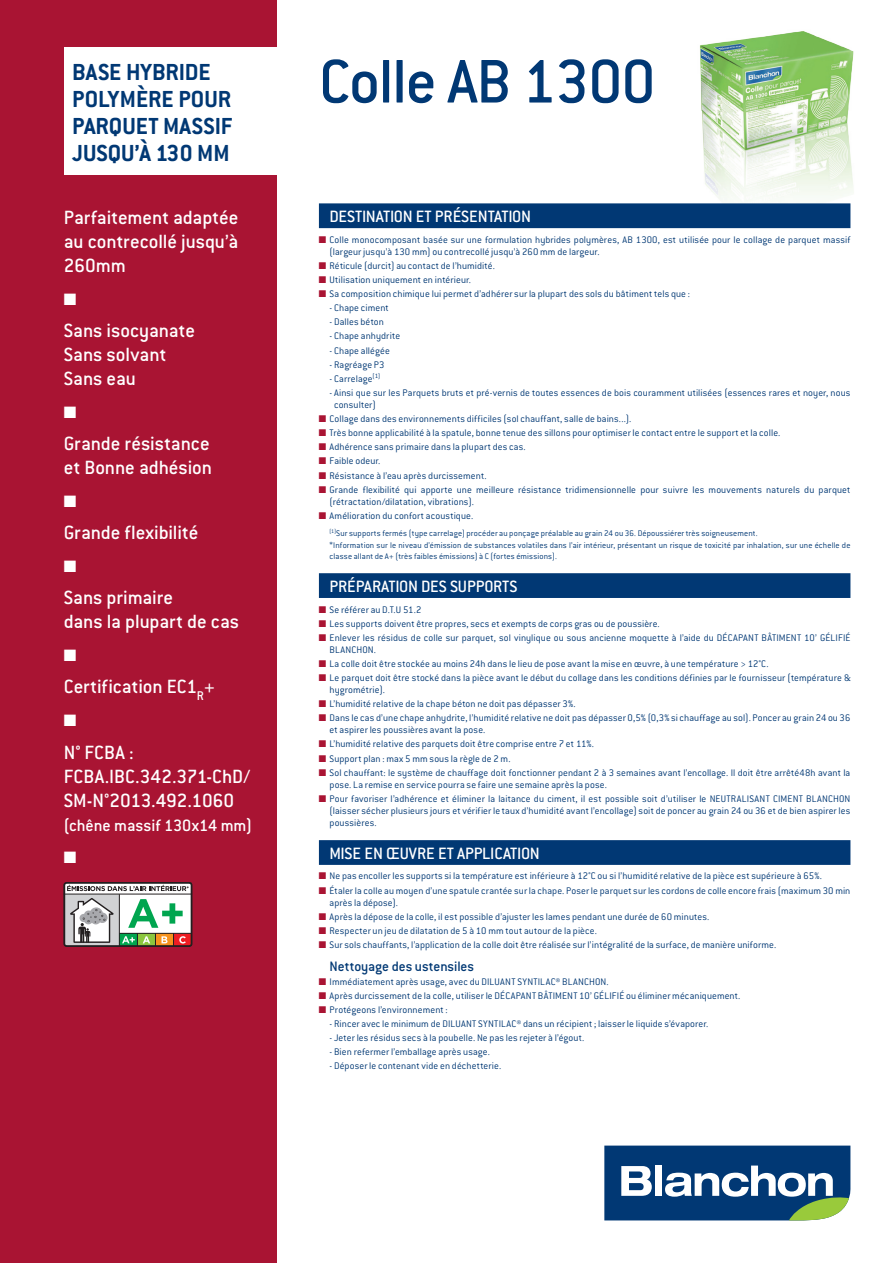
<style>
.page{position:relative;width:893px;height:1263px;background:#fff}
.page>*{position:absolute;margin:0;border:0;box-sizing:border-box;transform-origin:0 0}
.t1{font:500 67.5px "Conduit ITC";letter-spacing:-.02em;color:#013874}
.t2{font:700 25.5px/27px "Conduit ITC";color:#013874}
.t3{font:500 21px/24px "Conduit ITC";letter-spacing:-.005em;color:#fff}
.t4{font:500 18px "Conduit ITC";letter-spacing:-.005em;color:#fff}
.t5{font:16.5px "Zapf Dingbats ITC";color:#fff}
.t6{font:500 15px "Conduit ITC";letter-spacing:-.005em;color:#013874}
.t7{font:300 10.5px/12px "Conduit ITC";letter-spacing:.01em;color:#013874}
.t8{font:300 9px/12.6px "Conduit ITC";letter-spacing:.015em;color:#013874}
.s1{color:#a91433}
</style>
<div class="page">
<img style="left:700px;top:31px;width:154px;height:188px">
<div style="left:0;top:0;width:276px;height:1263px;background:#a91433"></div>
<div style="left:319px;top:203px;width:531px;height:25px;background:#013874"></div>
<div style="left:319px;top:573px;width:531px;height:25px;background:#013874"></div>
<div style="left:319px;top:840px;width:531px;height:25px;background:#013874"></div>
<div style="left:64px;top:47px;width:217px;height:127px;background:#fff"></div>
<svg style="left:604px;top:1145px;width:246px;height:75px"></svg>
<svg style="left:64px;top:882px;width:128px;height:64px;background:#b4bdb1"></svg>
<hr style="left:119px;top:933px;width:73px;height:1px;background:#231f20">
<h2 class="t2" style="left:72px;top:58px;width:162px">BASE HYBRIDE<br>POLYMÈRE POUR<br>PARQUET MASSIF<br>JUSQU’À 130 MM</h2>
<h3 class="t3" style="left:64px;top:206px;width:176px;text-align:justify">Parfaitement adaptée au contrecollé jusqu’à 260mm</h3>
<h3 class="t5" style="left:64px;top:291px;width:14px">■</h3>
<h3 class="t3" style="left:64px;top:319px;width:133px">Sans isocyanate<br>Sans solvant<br>Sans eau</h3>
<h3 class="t5" style="left:64px;top:404px;width:14px">■</h3>
<h3 class="t3" style="left:64px;top:432px;width:150px">Grande résistance et Bonne adhésion</h3>
<h3 class="t5" style="left:64px;top:493px;width:14px">■</h3>
<h3 class="t3" style="left:64px;top:521px;width:136px">Grande flexibilité</h3>
<h3 class="t5" style="left:64px;top:558px;width:14px">■</h3>
<h3 class="t3" style="left:64px;top:586px;width:177px">Sans primaire<br>dans la plupart de cas</h3>
<h3 class="t5" style="left:64px;top:647px;width:14px">■</h3>
<h3 class="t3" style="left:64px;top:675px;width:152px">Certification EC1<sub>R</sub>+</h3>
<h3 class="t5" style="left:64px;top:712px;width:14px">■</h3>
<h3 class="t3" style="left:64px;top:740px;width:188px">N° FCBA :<br>FCBA.IBC.342.371-ChD/<br>SM-N°2013.492.1060</h3>
<h3 class="t4" style="left:64px;top:815px;width:190px">(chêne massif 130x14 mm)</h3>
<h3 class="t5" style="left:64px;top:849px;width:14px">■</h3>
<h1 class="t1" style="left:319px;top:43px;width:338px">Colle AB 1300</h1>
<h3 class="t4" style="left:330px;top:206px;width:203px">DESTINATION ET PRÉSENTATION</h3>
<p class="t7" style="left:330px;top:233px;width:522px;text-indent:-11px"><span class="s1">■</span> Colle monocomposant basée sur une formulation hybrides polymères, AB 1300, est utilisée pour le collage de parquet massif (largeur jusqu’à 130 mm) ou contrecollé jusqu’à 260 mm de largeur.</p>
<p class="t7" style="left:319px;top:260px;width:178px"><span class="s1">■</span> Réticule (durcit) au contact de l’humidité.</p>
<p class="t7" style="left:319px;top:274px;width:154px"><span class="s1">■</span> Utilisation uniquement en intérieur.</p>
<p class="t7" style="left:319px;top:288px;width:373px"><span class="s1">■</span> Sa composition chimique lui permet d’adhérer sur la plupart des sols du bâtiment tels que :</p>
<p class="t7" style="left:330px;top:302px;width:61px">- Chape ciment</p>
<p class="t7" style="left:330px;top:316px;width:56px">- Dalles béton</p>
<p class="t7" style="left:330px;top:330px;width:72px">- Chape anhydrite</p>
<p class="t7" style="left:330px;top:344px;width:62px">- Chape allégée</p>
<p class="t7" style="left:330px;top:358px;width:57px">- Ragréage P3</p>
<p class="t7" style="left:330px;top:373px;width:52px">- Carrelage<sup>(1)</sup></p>
<p class="t7" style="left:334px;top:387px;width:518px;text-indent:-5px">- Ainsi que sur les Parquets bruts et pré-vernis de toutes essences de bois couramment utilisées (essences rares et noyer, nous consulter)</p>
<p class="t7" style="left:319px;top:413px;width:314px"><span class="s1">■</span> Collage dans des environnements difficiles (sol chauffant, salle de bains...).</p>
<p class="t7" style="left:319px;top:427px;width:463px"><span class="s1">■</span> Très bonne applicabilité à la spatule, bonne tenue des sillons pour optimiser le contact entre le support et la colle.</p>
<p class="t7" style="left:319px;top:441px;width:208px"><span class="s1">■</span> Adhérence sans primaire dans la plupart des cas.</p>
<p class="t7" style="left:319px;top:455px;width:63px"><span class="s1">■</span> Faible odeur.</p>
<p class="t7" style="left:319px;top:469px;width:169px"><span class="s1">■</span> Résistance à l’eau après durcissement.</p>
<p class="t7" style="left:330px;top:483px;width:522px;text-indent:-11px"><span class="s1">■</span> Grande flexibilité qui apporte une meilleure résistance tridimensionnelle pour suivre les mouvements naturels du parquet (rétractation/dilatation, vibrations).</p>
<p class="t7" style="left:319px;top:510px;width:156px"><span class="s1">■</span> Amélioration du confort acoustique.</p>
<p class="t8" style="left:330px;top:527px;width:522px"><sup>(1)</sup>Sur supports fermés (type carrelage) procéder au ponçage préalable au grain 24 ou 36. Dépoussiérer très soigneusement.<br>*Information sur le niveau d’émission de substances volatiles dans l’air intérieur, présentant un risque de toxicité par inhalation, sur une échelle de</p>
<p class="t8" style="left:330px;top:550px;width:229px">classe allant de A+ (très faibles émissions) à C (fortes émissions).</p>
<h3 class="t4" style="left:330px;top:576px;width:189px">PRÉPARATION DES SUPPORTS</h3>
<p class="t7" style="left:319px;top:603px;width:104px"><span class="s1">■</span> Se référer au D.T.U 51.2</p>
<p class="t7" style="left:319px;top:617px;width:342px"><span class="s1">■</span> Les supports doivent être propres, secs et exempts de corps gras ou de poussière.</p>
<p class="t7" style="left:330px;top:631px;width:522px;text-indent:-11px"><span class="s1">■</span> Enlever les résidus de colle sur parquet, sol vinylique ou sous ancienne moquette à l’aide du DÉCAPANT BÂTIMENT 10’ GÉLIFIÉ<br>BLANCHON.</p>
<p class="t7" style="left:319px;top:658px;width:451px"><span class="s1">■</span> La colle doit être stockée au moins 24h dans le lieu de pose avant la mise en œuvre, à une température &gt; 12°C.</p>
<p class="t7" style="left:330px;top:672px;width:522px;text-indent:-11px"><span class="s1">■</span> Le parquet doit être stocké dans la pièce avant le début du collage dans les conditions définies par le fournisseur (température &amp; hygrométrie).</p>
<p class="t7" style="left:319px;top:698px;width:258px"><span class="s1">■</span> L’humidité relative de la chape béton ne doit pas dépasser 3%.</p>
<p class="t7" style="left:330px;top:712px;width:522px;text-indent:-11px"><span class="s1">■</span> Dans le cas d’une chape anhydrite, l’humidité relative ne doit pas dépasser 0,5% (0,3% si chauffage au sol). Poncer au grain 24 ou 36 et aspirer les poussières avant la pose.</p>
<p class="t7" style="left:319px;top:738px;width:277px"><span class="s1">■</span> L’humidité relative des parquets doit être comprise entre 7 et 11%.</p>
<p class="t7" style="left:319px;top:752px;width:193px"><span class="s1">■</span> Support plan : max 5 mm sous la règle de 2 m.</p>
<p class="t7" style="left:330px;top:766px;width:522px;text-indent:-11px"><span class="s1">■</span> Sol chauffant: le système de chauffage doit fonctionner pendant 2 à 3 semaines avant l’encollage. Il doit être arrêté48h avant la pose. La remise en service pourra se faire une semaine après la pose.</p>
<p class="t7" style="left:330px;top:792px;width:522px;text-align:justify;text-indent:-11px"><span class="s1">■</span> Pour favoriser l’adhérence et éliminer la laitance du ciment, il est possible soit d’utiliser le NEUTRALISANT CIMENT BLANCHON (laisser sécher plusieurs jours et vérifier le taux d’humidité avant l’encollage) soit de poncer au grain 24 ou 36 et de bien aspirer les poussières.</p>
<h3 class="t4" style="left:330px;top:843px;width:212px">MISE EN ŒUVRE ET APPLICATION</h3>
<p class="t7" style="left:319px;top:870px;width:505px"><span class="s1">■</span> Ne pas encoller les supports si la température est inférieure à 12°C ou si l’humidité relative de la pièce est supérieure à 65%.</p>
<p class="t7" style="left:330px;top:884px;width:522px;text-indent:-11px"><span class="s1">■</span> Étaler la colle au moyen d’une spatule crantée sur la chape. Poser le parquet sur les cordons de colle encore frais (maximum 30 min après la dépose).</p>
<p class="t7" style="left:319px;top:910px;width:392px"><span class="s1">■</span> Après la dépose de la colle, il est possible d’ajuster les lames pendant une durée de 60 minutes.</p>
<p class="t7" style="left:319px;top:924px;width:279px"><span class="s1">■</span> Respecter un jeu de dilatation de 5 à 10 mm tout autour de la pièce.</p>
<p class="t7" style="left:319px;top:939px;width:459px"><span class="s1">■</span> Sur sols chauffants, l’application de la colle doit être réalisée sur l’intégralité de la surface, de manière uniforme.</p>
<h3 class="t6" style="left:330px;top:957px;width:146px">Nettoyage des ustensiles</h3>
<p class="t7" style="left:319px;top:975px;width:291px"><span class="s1">■</span> Immédiatement après usage, avec du DILUANT SYNTILAC® BLANCHON.</p>
<p class="t7" style="left:319px;top:989px;width:423px"><span class="s1">■</span> Après durcissement de la colle, utiliser le DÉCAPANT BÂTIMENT 10’ GÉLIFIÉ ou éliminer mécaniquement.</p>
<p class="t7" style="left:319px;top:1004px;width:130px"><span class="s1">■</span> Protégeons l’environnement :</p>
<p class="t7" style="left:330px;top:1018px;width:380px">- Rincer avec le minimum de DILUANT SYNTILAC® dans un récipient ; laisser le liquide s’évaporer.</p>
<p class="t7" style="left:330px;top:1032px;width:256px">- Jeter les résidus secs à la poubelle. Ne pas les rejeter à l’égout.</p>
<p class="t7" style="left:330px;top:1046px;width:162px">- Bien refermer l’emballage après usage.</p>
<p class="t7" style="left:330px;top:1060px;width:173px">- Déposer le contenant vide en déchetterie.</p>
</div>
